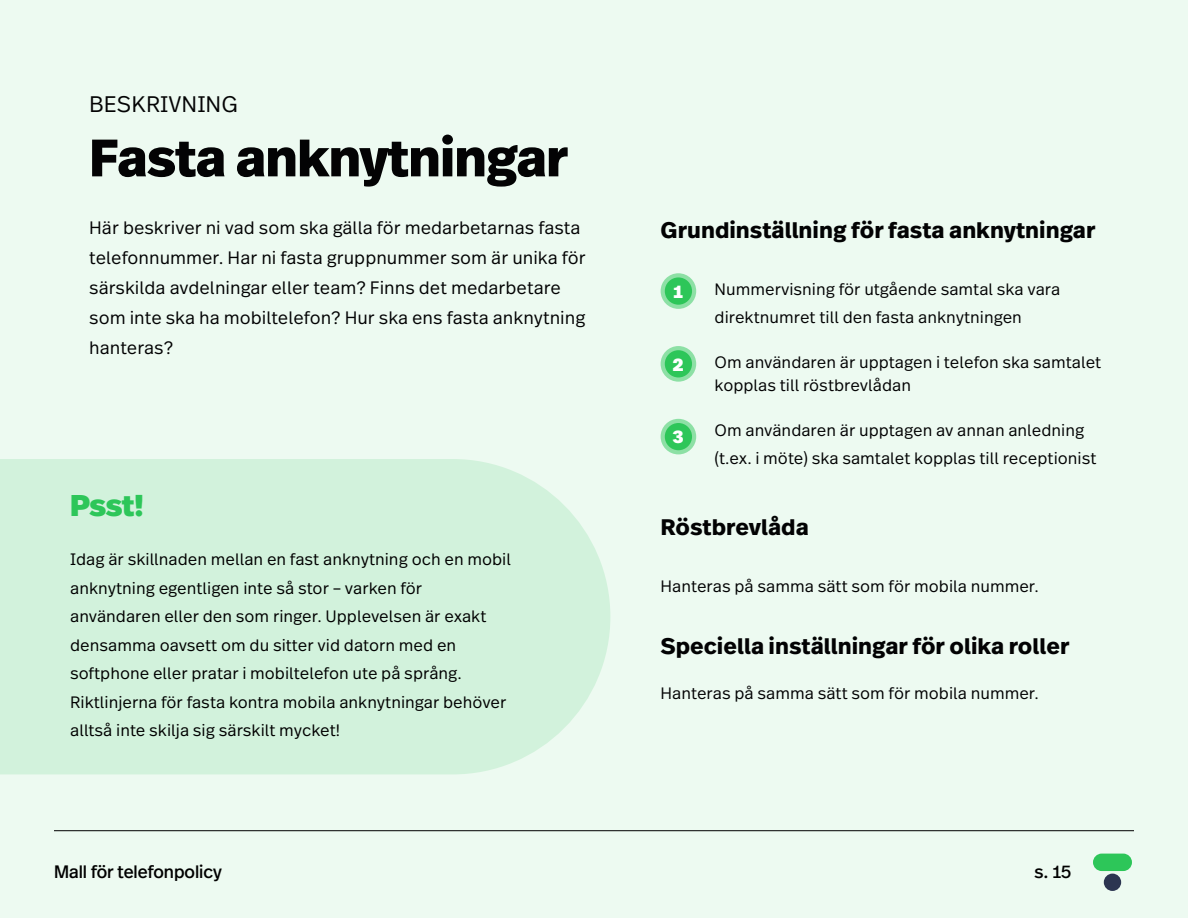
<style>
.page{position:relative;width:1188px;height:918px;background:#edfaf1}
.page>*{position:absolute;margin:0;border:0;box-sizing:border-box;transform-origin:0 0}
.t1{font:800 52.5px "Real Head Pro";color:#030304}
.t2{font:900 30px "Real Head Pro";color:#2dc659}
.t3{font:700 22.5px "Real Text Pro";color:#020203}
.t4{font:300 22.5px "Real Text Pro";color:#030304}
.t5{font:300 18px/30px "Real Text Pro";color:#020203}
.t6{font:18px "Real Head Pro";color:#000}
.t7{font:900 18px "Real Head Pro";color:#fff}
.t8{font:300 16.5px/28.5px "Real Text Pro";color:#000}
.t9{font:300 16.5px/28.5px "Real Text Pro";color:#020203}
</style>
<div class="page">
<hr style="left:54px;top:830px;width:1080px;height:1px;background:#000">
<div style="left:1104px;top:874px;width:17px;height:17px;background:#2c3551;border-radius:50%"></div>
<div style="left:1093px;top:854px;width:39px;height:17px;background:#2dc659;border-radius:9px"></div>
<svg style="left:661px;top:419px;width:35px;height:35px"></svg>
<div style="left:665px;top:423px;width:27px;height:27px;background:#2dc659;border-radius:50%"></div>
<svg style="left:661px;top:346px;width:35px;height:36px"></svg>
<div style="left:665px;top:350px;width:27px;height:27px;background:#2dc659;border-radius:50%"></div>
<svg style="left:661px;top:273px;width:35px;height:36px"></svg>
<div style="left:665px;top:277px;width:27px;height:28px;background:#2dc659;border-radius:50%"></div>
<div style="left:0;top:459px;width:610px;height:315px;background:#d2f2dc"></div>
<h3 class="t4" style="left:89px;top:89px;width:150px">BESKRIVNING</h3>
<h1 class="t1" style="left:89px;top:119px;width:480px">Fasta anknytningar</h1>
<p class="t5" style="left:89px;top:212px;width:498px">Här beskriver ni vad som ska gälla för medarbetarnas fasta telefonnummer. Har ni fasta gruppnummer som är unika för särskilda avdelningar eller team? Finns det medarbetare som inte ska ha mobiltelefon? Hur ska ens fasta anknytning hanteras?</p>
<h2 class="t2" style="left:70px;top:483px;width:75px">Psst!</h2>
<p class="t8" style="left:70px;top:545px;width:442px">Idag är skillnaden mellan en fast anknytning och en mobil anknytning egentligen inte så stor – varken för användaren eller den som ringer. Upplevelsen är exakt densamma oavsett om du sitter vid datorn med en softphone eller pratar i mobiltelefon ute på språng.<br>Riktlinjerna för fasta kontra mobila anknytningar behöver alltså inte skilja sig särskilt mycket!</p>
<h3 class="t3" style="left:661px;top:213px;width:436px">Grundinställning för fasta anknytningar</h3>
<p class="t9" style="left:715px;top:274px;width:347px">Nummervisning för utgående samtal ska vara direktnumret till den fasta anknytningen</p>
<p class="t9" style="left:715px;top:351px;width:388px;line-height:22.5px">Om användaren är upptagen i telefon ska samtalet kopplas till röstbrevlådan</p>
<p class="t9" style="left:715px;top:415px;width:383px">Om användaren är upptagen av annan anledning (t.ex. i möte) ska samtalet kopplas till receptionist</p>
<p class="t7" style="left:674px;top:278px;width:11px">1</p>
<p class="t7" style="left:673px;top:351px;width:12px">2</p>
<p class="t7" style="left:673px;top:424px;width:12px">3</p>
<h3 class="t3" style="left:661px;top:511px;width:150px">Röstbrevlåda</h3>
<p class="t9" style="left:661px;top:572px;width:380px">Hanteras på samma sätt som för mobila nummer.</p>
<h3 class="t3" style="left:661px;top:629px;width:410px">Speciella inställningar för olika roller</h3>
<p class="t9" style="left:661px;top:678px;width:380px">Hanteras på samma sätt som för mobila nummer.</p>
<p class="t6" style="left:54px;top:859px;width:169px">Mall för telefonpolicy</p>
<p class="t6" style="left:1034px;top:859px;width:39px">s. 15</p>
</div>
